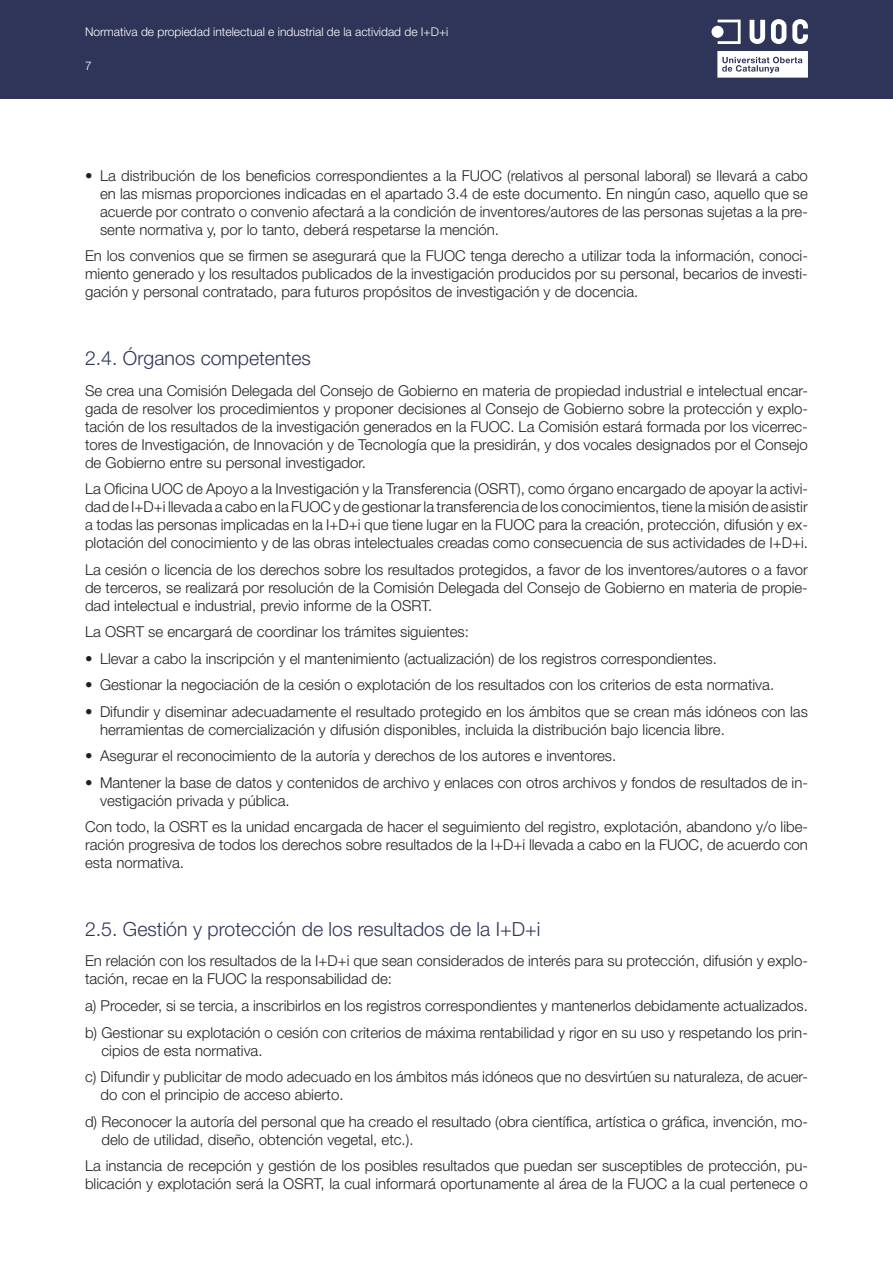
<style>
.page{position:relative;width:893px;height:1263px;background:#fff}
.page>*{position:absolute;margin:0;border:0;box-sizing:border-box;transform-origin:0 0}
.t1{font:300 19.5px "Helvetica Neue LT Std";color:#2f3558}
.t2{font:300 15px/18px "Helvetica Neue LT Std";color:#231f20}
.t3{font:300 12px "Helvetica Neue LT Std";color:#fff}
</style>
<div class="page">
<div style="left:0;top:0;width:893px;height:99px;background:#2f3558"></div>
<svg style="left:717px;top:51px;width:91px;height:27px"></svg>
<svg style="left:750px;top:20px;width:15px;height:24px"></svg>
<svg style="left:771px;top:19px;width:15px;height:25px"></svg>
<svg style="left:792px;top:19px;width:16px;height:25px"></svg>
<div style="left:711px;top:26px;width:12px;height:12px;background:#fff;border-radius:50%"></div>
<svg style="left:718px;top:20px;width:23px;height:24px"></svg>
<p class="t3" style="left:85px;top:25px;width:365px">Normativa de propiedad intelectual e industrial de la actividad de I+D+i</p>
<p class="t3" style="left:85px;top:58px;width:8px">7</p>
<p class="t2" style="left:100px;top:166px;width:709px;text-align:justify;text-indent:-15px">• La distribución de los beneficios correspondientes a la FUOC (relativos al personal laboral) se llevará a cabo en las mismas proporciones indicadas en el apartado 3. 4 de este documento. En ningún caso, aquello que se acuerde por contrato o convenio afectará a la condición de inventores/autores de las personas sujetas a la pre&shy;sente normativa y, por lo tanto, deberá respetarse la mención.</p>
<p class="t2" style="left:85px;top:247px;width:724px;text-align:justify">En los convenios que se firmen se asegurará que la FUOC tenga derecho a utilizar toda la información, conoci&shy;miento generado y los resultados publicados de la investigación producidos por su personal, becarios de investi&shy;gación y personal contratado, para futuros propósitos de investigación y de docencia.</p>
<h1 class="t1" style="left:85px;top:346px;width:227px">2. 4. Órganos competentes</h1>
<p class="t2" style="left:85px;top:381px;width:724px;text-align:justify">Se crea una Comisión Delegada del Consejo de Gobierno en materia de propiedad industrial e intelectual encar&shy;gada de resolver los procedimientos y proponer decisiones al Consejo de Gobierno sobre la protección y explo&shy;tación de los resultados de la investigación generados en la FUOC. La Comisión estará formada por los vicerrec&shy;tores de Investigación, de Innovación y de Tecnología que la presidirán, y dos vocales designados por el Consejo de Gobierno entre su personal investigador.</p>
<p class="t2" style="left:85px;top:479px;width:724px;text-align:justify">La Oficina UOC de Apoyo a la Investigación y la Transferencia (OSRT), como órgano encargado de apoyar la activi&shy;dad de I+D+i llevada a cabo en la FUOC y de gestionar la transferencia de los conocimientos, tiene la misión de asistir a todas las personas implicadas en la I+D+i que tiene lugar en la FUOC para la creación, protección, difusión y ex&shy;plotación del conocimiento y de las obras intelectuales creadas como consecuencia de sus actividades de I+D+i.</p>
<p class="t2" style="left:85px;top:560px;width:724px;text-align:justify">La cesión o licencia de los derechos sobre los resultados protegidos, a favor de los inventores/autores o a favor de terceros, se realizará por resolución de la Comisión Delegada del Consejo de Gobierno en materia de propie&shy;dad intelectual e industrial, previo informe de la OSRT.</p>
<p class="t2" style="left:85px;top:622px;width:385px">La OSRT se encargará de coordinar los trámites siguientes:</p>
<p class="t2" style="left:85px;top:649px;width:633px">• Llevar a cabo la inscripción y el mantenimiento (actualización) de los registros correspondientes.</p>
<p class="t2" style="left:85px;top:675px;width:691px">• Gestionar la negociación de la cesión o explotación de los resultados con los criterios de esta normativa.</p>
<p class="t2" style="left:100px;top:702px;width:709px;text-indent:-15px">• Difundir y diseminar adecuadamente el resultado protegido en los ámbitos que se crean más idóneos con las herramientas de comercialización y difusión disponibles, incluida la distribución bajo licencia libre.</p>
<p class="t2" style="left:85px;top:746px;width:533px">• Asegurar el reconocimiento de la autoría y derechos de los autores e inventores.</p>
<p class="t2" style="left:100px;top:773px;width:709px;text-indent:-15px">• Mantener la base de datos y contenidos de archivo y enlaces con otros archivos y fondos de resultados de in&shy;vestigación privada y pública.</p>
<p class="t2" style="left:85px;top:817px;width:724px;text-align:justify">Con todo, la OSRT es la unidad encargada de hacer el seguimiento del registro, explotación, abandono y/o libe&shy;ración progresiva de todos los derechos sobre resultados de la I+D+i llevada a cabo en la FUOC, de acuerdo con esta normativa.</p>
<h1 class="t1" style="left:85px;top:917px;width:457px">2. 5. Gestión y protección de los resultados de la I+D+i</h1>
<p class="t2" style="left:85px;top:952px;width:724px">En relación con los resultados de la I+D+i que sean considerados de interés para su protección, difusión y explo&shy;tación, recae en la FUOC la responsabilidad de:</p>
<p class="t2" style="left:85px;top:992px;width:724px;line-height:26.5px">a) Proceder, si se tercia, a inscribirlos en los registros correspondientes y mantenerlos debidamente actualizados. b) Gestionar su explotación o cesión con criterios de máxima rentabilidad y rigor en su uso y respetando los prin-</p>
<p class="t2" style="left:85px;top:1036px;width:724px;line-height:26.5px;text-indent:16px">cipios de esta normativa.<br>c) Difundir y publicitar de modo adecuado en los ámbitos más idóneos que no desvirtúen su naturaleza, de acuer-</p>
<p class="t2" style="left:85px;top:1081px;width:724px;line-height:26.5px;text-indent:16px">do con el principio de acceso abierto.<br>d) Reconocer la autoría del personal que ha creado el resultado (obra científica, artística o gráfica, invención, mo-</p>
<p class="t2" style="left:85px;top:1125px;width:724px;line-height:26.5px;text-indent:16px">delo de utilidad, diseño, obtención vegetal, etc.).<br>La instancia de recepción y gestión de los posibles resultados que puedan ser susceptibles de protección, pu-</p>
<p class="t2" style="left:85px;top:1174px;width:724px">blicación y explotación será la OSRT, la cual informará oportunamente al área de la FUOC a la cual pertenece o</p>
</div>
